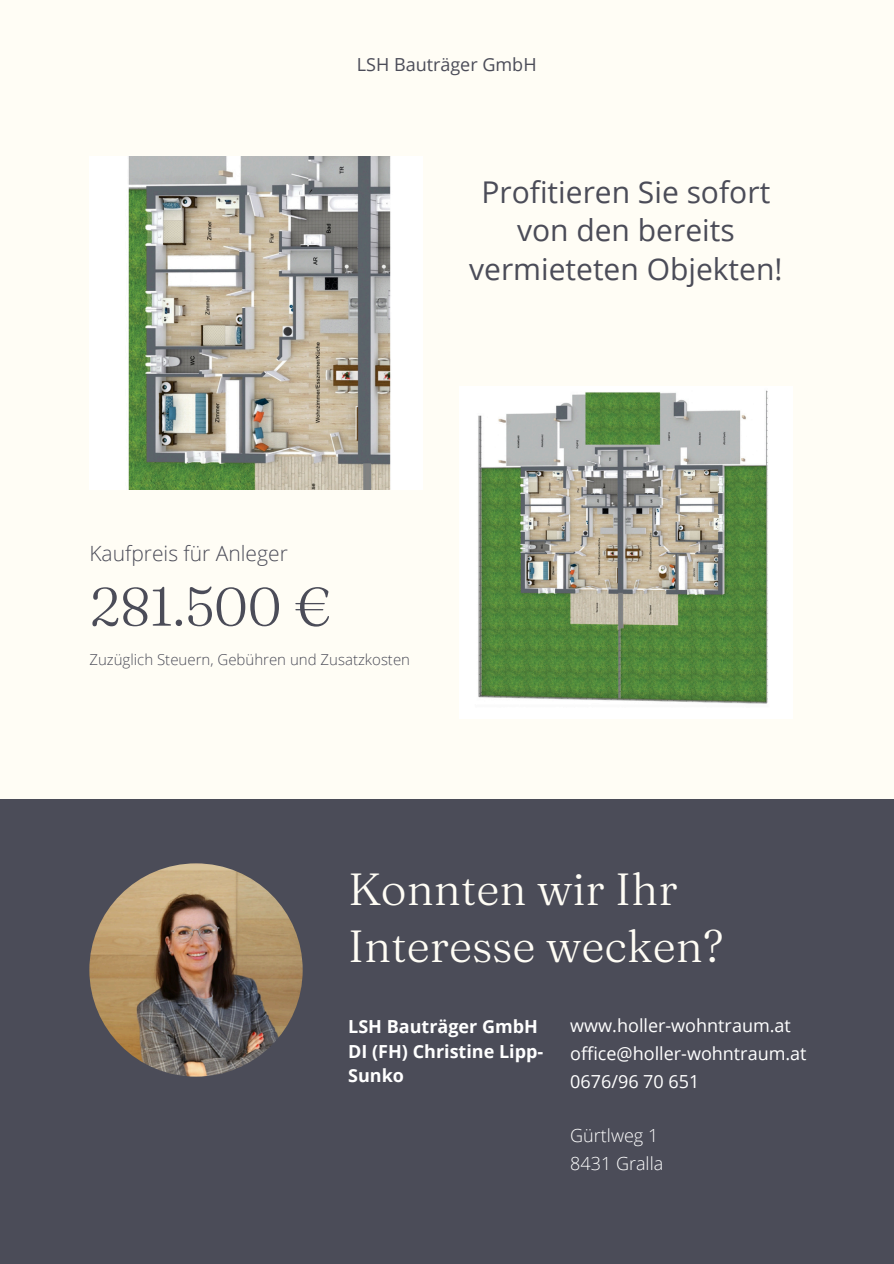
<style>
.page{position:relative;width:894px;height:1264px;background:#fff}
.page>*{position:absolute;margin:0;border:0;box-sizing:border-box;transform-origin:0 0}
.t1{font:300 54px "Fraunces 9 pt";color:#4b4c58}
.t2{font:300 45px/57.3px "Fraunces 9 pt";color:#fffdf5}
.t3{font:30px/38.2px "Open Sans";color:#4b4c58;text-align:center}
.t4{font:300 21px "Open Sans";color:#4b4c58}
.t5{font:18px/28.2px "Open Sans";color:#fff}
.t6{font:700 18px/24.8px "Open Sans";color:#fff}
.t7{font:300 18px/28.2px "Open Sans";color:#fff}
.t8{font:18px "Open Sans";color:#4b4c58}
.t9{font:300 15px "Open Sans";color:#4b4c58}
</style>
<div class="page">
<div style="left:0;top:0;width:893px;height:1263px;background:#fffdf5"></div>
<img style="left:128px;top:157px;width:263px;height:332px">
<img style="left:478px;top:390px;width:290px;height:314px">
<div style="left:0;top:799px;width:893px;height:464px;background:#4b4c58"></div>
<img style="left:89px;top:863px;width:213px;height:213px;border-radius:50%">
<h1 class="t8" style="left:357px;top:51px;width:181px">LSH Bauträger GmbH</h1>
<h5 class="t3" style="left:469px;top:172px;width:315px">Profitieren Sie sofort von den bereits vermieteten Objekten!</h5>
<h6 class="t4" style="left:89px;top:539px;width:200px">Kaufpreis für Anleger</h6>
<h3 class="t1" style="left:89px;top:573px;width:243px">281.500 €</h3>
<h6 class="t9" style="left:89px;top:649px;width:322px">Zuzüglich Steuern, Gebühren und Zusatzkosten</h6>
<p class="t2" style="left:348px;top:860px;width:376px">Konnten wir Ihr<br>Interesse wecken?</p>
<h2 class="t6" style="left:348px;top:1013px;width:196px">LSH Bauträger GmbH<br>DI (FH) Christine Lipp-<br>Sunko</h2>
<p class="t5" style="left:570px;top:1011px;width:238px">www.holler-wohntraum.at office@holler-wohntraum.at<br>0676/96 70 651</p>
<p class="t7" style="left:570px;top:1120px;width:94px">Gürtlweg 1<br>8431 Gralla</p>
</div>
